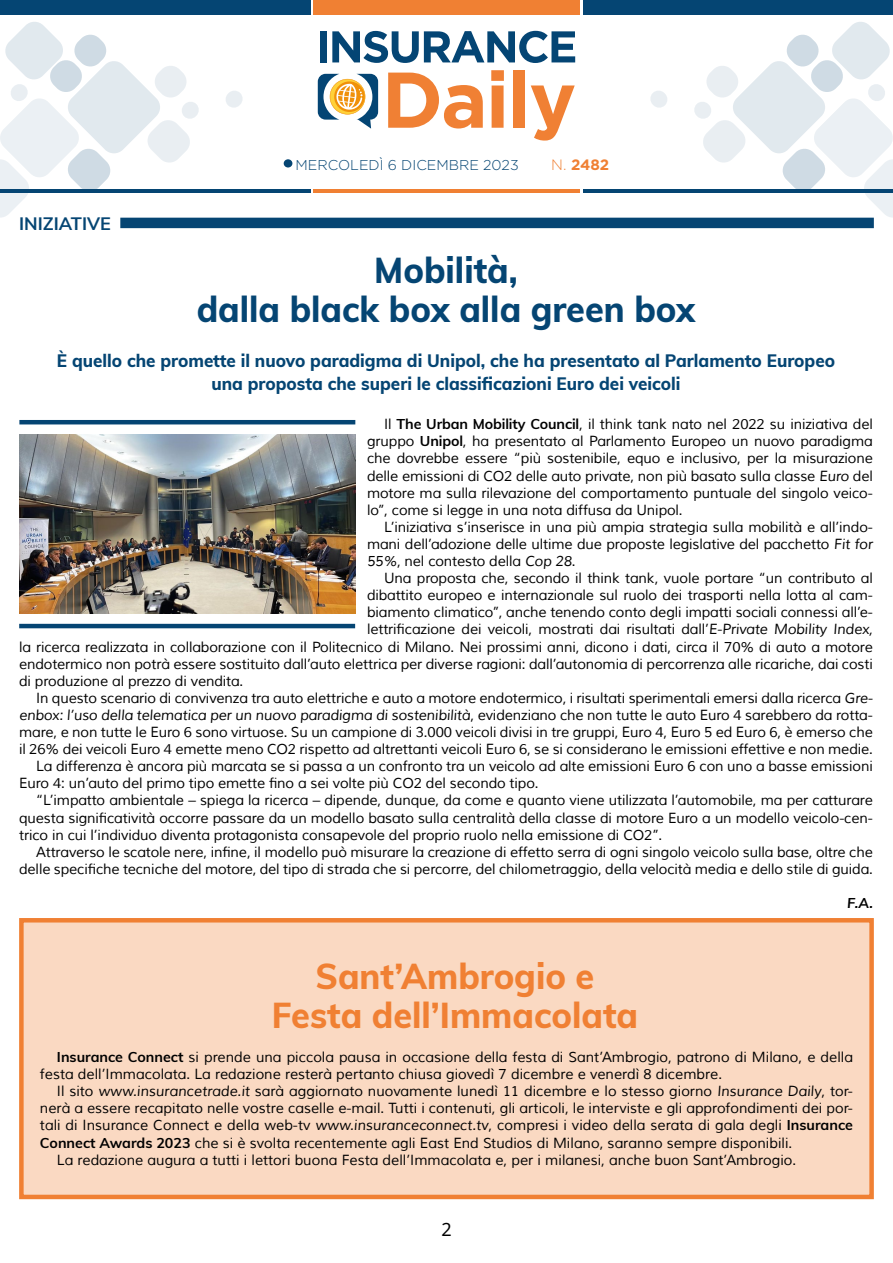
<style>
.page{position:relative;width:893px;height:1263px;background:#fff}
.page>*{position:absolute;margin:0;border:0;box-sizing:border-box;transform-origin:0 0}
.t1{font:800 36px/39px "Muli";color:#054573;text-align:center;scale:.95 1}
.t2{font:800 36px/39px "Muli";color:#f08033;text-align:center;scale:.95 1}
.t3{font:800 18px/22.5px "Muli";color:#054573;text-align:center;scale:.95 1}
.t4{font:700 18px "Muli";color:#054573}
.t5{font:18px "Noto Sans";color:#000}
.t6{font:700 15px "Gotham";color:#f08033}
.t7{font:14.25px/17.1px "Muli";letter-spacing:-.01em;color:#000;text-align:justify}
.t8{font:italic 14.25px "Muli";letter-spacing:-.01em;color:#000}
.t9{font:300 14.25px "Gotham";color:#054573}
.t10{font:italic 700 14.25px "Muli";color:#000}
.s1{font-weight:300}
.s2{font-weight:700}
.s3{font-style:italic}
.s4{font-style:normal}
</style>
<div class="page">
<div style="left:583px;top:0;width:310px;height:15px;background:#054573"></div>
<div style="left:313px;top:0;width:266px;height:15px;background:#f08033"></div>
<hr style="left:583px;top:189px;width:310px;height:3px;background:#054573">
<hr style="left:313px;top:189px;width:266px;height:3px;background:#f08033">
<svg style="left:650px;top:91px;width:17px;height:17px"></svg>
<svg style="left:226px;top:91px;width:17px;height:17px"></svg>
<svg style="left:693px;top:22px;width:200px;height:196px"></svg>
<svg style="left:0;top:22px;width:200px;height:196px"></svg>
<hr style="left:0;top:189px;width:310px;height:3px;background:#054573">
<div style="left:0;top:0;width:310px;height:15px;background:#054573"></div>
<svg style="left:318px;top:74px;width:60px;height:55px"></svg>
<svg style="left:388px;top:73px;width:95px;height:56px"></svg>
<svg style="left:491px;top:70px;width:13px;height:58px"></svg>
<div style="left:513px;top:70px;width:12px;height:58px;background:#f08034"></div>
<svg style="left:531px;top:85px;width:44px;height:56px"></svg>
<div style="left:320px;top:31px;width:6px;height:31px;background:#044574"></div>
<svg style="left:332px;top:31px;width:243px;height:32px"></svg>
<div style="left:284px;top:159px;width:8px;height:8px;background:#054573;border-radius:50%"></div>
<hr style="left:19px;top:420px;width:336px;height:4px;background:#054573">
<img style="left:19px;top:435px;width:336px;height:178px">
<hr style="left:19px;top:624px;width:336px;height:4px;background:#054573">
<div style="left:19px;top:918px;width:855px;height:281px;background:#fad9c2;border:4px solid #f08033"></div>
<div style="left:120px;top:218px;width:754px;height:10px;background:#054573"></div>
<p class="t4" style="left:19px;top:210px;width:93px">INIZIATIVE</p>
<p class="t9" style="left:296px;top:157px;width:225px">MERCOLEDÌ 6 DICEMBRE 2023</p>
<p class="t6" style="left:551px;top:156px;width:60px"><span class="s1">N.</span> 2482</p>
<h1 class="t1" style="left:197px;top:249px;width:526px">Mobilità,<br>dalla black box alla green box</h1>
<p class="t3" style="left:57px;top:348px;width:820px">È quello che promette il nuovo paradigma di Unipol, che ha presentato al Parlamento Europeo una proposta che superi le classificazioni Euro dei veicoli</p>
<p class="t7" style="left:367px;top:416px;width:507px;text-indent:17px">Il <span class="s2">The Urban Mobility Council</span>, il think tank nato nel 2022 su iniziativa del gruppo <span class="s2">Unipol</span>, ha presentato al Parlamento Europeo un nuovo paradigma che dovrebbe essere “più sostenibile, equo e inclusivo, per la misurazione delle emissioni di CO2 delle auto private, non più basato sulla classe <span class="s3">Euro</span> del motore ma sulla rilevazione del comportamento puntuale del singolo veico&shy;lo”, come si legge in una nota diffusa da Unipol.</p>
<p class="t7" style="left:367px;top:519px;width:507px;text-indent:17px">L’iniziativa s’inserisce in una più ampia strategia sulla mobilità e all’indo&shy;mani dell’adozione delle ultime due proposte legislative del pacchetto <span class="s3">Fit for 55%</span>, nel contesto della <span class="s3">Cop 28</span>.</p>
<p class="t7" style="left:384px;top:570px;width:490px">Una proposta che, secondo il think tank, vuole portare “un contributo al</p>
<p class="t7" style="left:367px;top:587px;width:507px">dibattito europeo e internazionale sul ruolo dei trasporti nella lotta al cam-</p>
<p class="t7" style="left:367px;top:604px;width:507px">biamento climatico”, anche tenendo conto degli impatti sociali connessi all’e-</p>
<p class="t7" style="left:367px;top:621px;width:507px">lettrificazione dei veicoli, mostrati dai risultati dall’<span class="s3">E-Private Mobility Index,</span></p>
<p class="t7" style="left:19px;top:638px;width:855px">la ricerca realizzata in collaborazione con il Politecnico di Milano. Nei prossimi anni, dicono i dati, circa il 70% di auto a motore</p>
<p class="t7" style="left:19px;top:655px;width:855px">endotermico non potrà essere sostituito dall’auto elettrica per diverse ragioni: dall’autonomia di percorrenza alle ricariche, dai costi</p>
<p class="t7" style="left:19px;top:672px;width:226px">di produzione al prezzo di vendita.</p>
<p class="t7" style="left:36px;top:690px;width:838px">In questo scenario di convivenza tra auto elettriche e auto a motore endotermico, i risultati sperimentali emersi dalla ricerca <span class="s3">Gre-</span></p>
<p class="t8" style="left:19px;top:706px;width:855px">enbox: l’uso della telematica per un nuovo paradigma di sostenibilità<span class="s4">, evidenziano che non tutte le auto Euro 4 sarebbero da rotta-</span></p>
<p class="t7" style="left:19px;top:724px;width:855px">mare, e non tutte le Euro 6 sono virtuose. Su un campione di 3.000 veicoli divisi in tre gruppi, Euro 4, Euro 5 ed Euro 6, è emerso che</p>
<p class="t7" style="left:19px;top:741px;width:855px">il 26% dei veicoli Euro 4 emette meno CO2 rispetto ad altrettanti veicoli Euro 6, se si considerano le emissioni effettive e non medie.</p>
<p class="t7" style="left:36px;top:758px;width:838px">La differenza è ancora più marcata se si passa a un confronto tra un veicolo ad alte emissioni Euro 6 con uno a basse emissioni</p>
<p class="t7" style="left:19px;top:775px;width:521px">Euro 4: un’auto del primo tipo emette fino a sei volte più CO2 del secondo tipo.</p>
<p class="t7" style="left:36px;top:792px;width:838px">“L’impatto ambientale – spiega la ricerca – dipende, dunque, da come e quanto viene utilizzata l’automobile, ma per catturare</p>
<p class="t7" style="left:19px;top:809px;width:855px">questa significatività occorre passare da un modello basato sulla centralità della classe di motore Euro a un modello veicolo-cen-</p>
<p class="t7" style="left:19px;top:826px;width:645px">trico in cui l’individuo diventa protagonista consapevole del proprio ruolo nella emissione di CO2”.</p>
<p class="t7" style="left:36px;top:843px;width:838px">Attraverso le scatole nere, infine, il modello può misurare la creazione di effetto serra di ogni singolo veicolo sulla base, oltre che</p>
<p class="t7" style="left:19px;top:861px;width:855px">delle specifiche tecniche del motore, del tipo di strada che si percorre, del chilometraggio, della velocità media e dello stile di guida.</p>
<p class="t10" style="left:847px;top:892px;width:27px">F.A.</p>
<h1 class="t2" style="left:272px;top:955px;width:387px">Sant’Ambrogio e<br>Festa dell’Immacolata</h1>
<p class="t7" style="left:40px;top:1049px;width:814px;text-indent:17px"><span class="s2">Insurance Connect</span> si prende una piccola pausa in occasione della festa di Sant’Ambrogio, patrono di Milano, e della festa dell’Immacolata. La redazione resterà pertanto chiusa giovedì 7 dicembre e venerdì 8 dicembre.</p>
<p class="t7" style="left:57px;top:1083px;width:797px">Il sito <span class="s3">www.insurancetrade.it</span> sarà aggiornato nuovamente lunedì 11 dicembre e lo stesso giorno <span class="s3">Insurance Daily</span>, tor-</p>
<p class="t7" style="left:40px;top:1100px;width:814px">nerà a essere recapitato nelle vostre caselle e-mail. Tutti i contenuti, gli articoli, le interviste e gli approfondimenti dei por-</p>
<p class="t7" style="left:40px;top:1117px;width:814px">tali di Insurance Connect e della web-tv <span class="s3">www.insuranceconnect.tv</span>, compresi i video della serata di gala degli <span class="s2">Insurance</span></p>
<p class="t7" style="left:40px;top:1134px;width:754px"><span class="s2">Connect Awards 2023</span> che si è svolta recentemente agli East End Studios di Milano, saranno sempre disponibili.</p>
<p class="t7" style="left:57px;top:1151px;width:741px">La redazione augura a tutti i lettori buona Festa dell’Immacolata e, per i milanesi, anche buon Sant’Ambrogio.</p>
<p class="t5" style="left:441px;top:1217px;width:12px">2</p>
</div>
